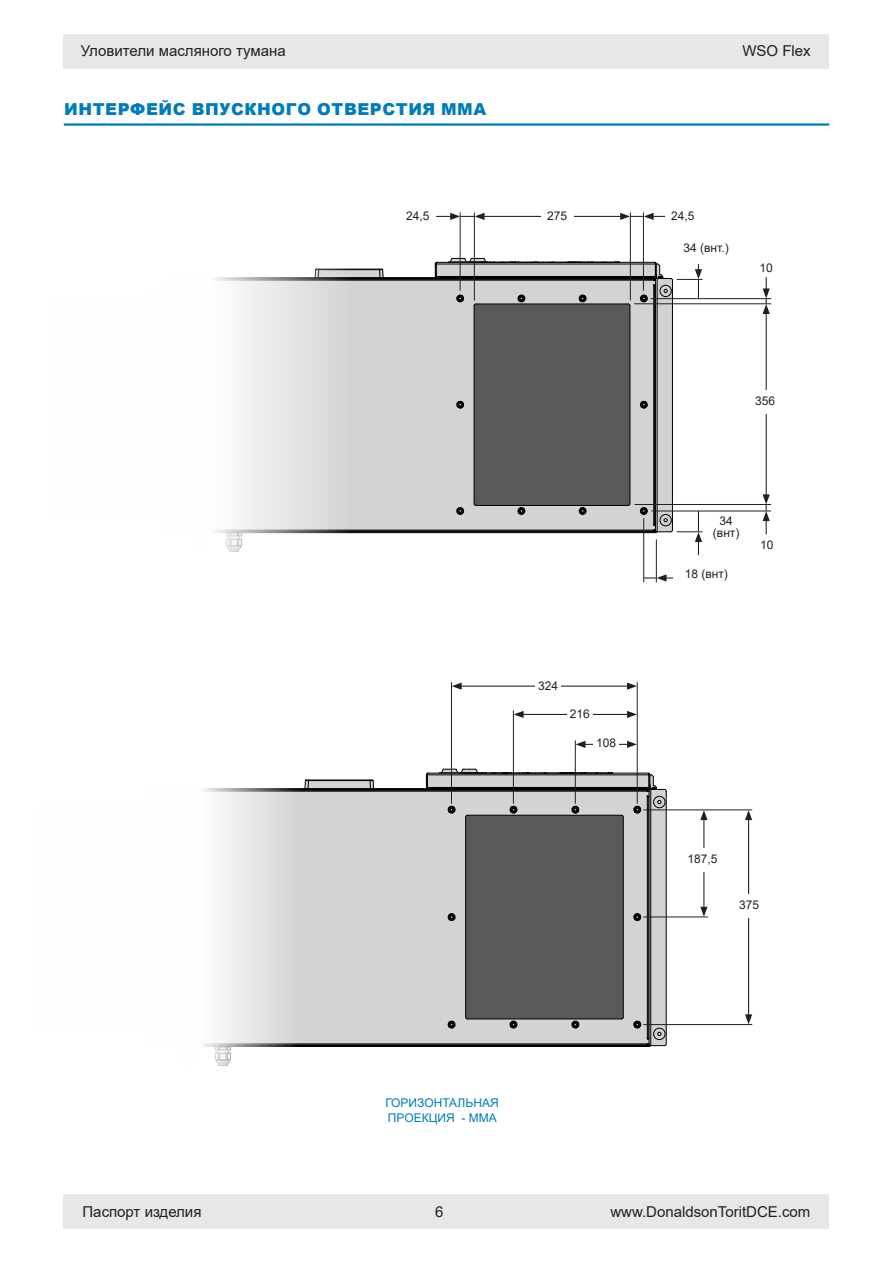
<style>
.page{position:relative;width:893px;height:1263px;background:#fff}
.page>*{position:absolute;margin:0;border:0;box-sizing:border-box;transform-origin:0 0}
.heading_datasheet{font:900 16.5px "Arial";letter-spacing:.035em;color:#007cba}
.t1{font:15px "Arial";color:#231f20}
.dimensions{font:12px/12.5px "Arial";color:#231f20;text-align:center}
.t2{font:12px/14.4px "Arial";color:#007db8}
</style>
<div class="page">
<div style="left:64px;top:1195px;width:765px;height:34px;background:#e6e7e9"></div>
<div style="left:64px;top:34px;width:765px;height:34px;background:#e6e7e9"></div>
<hr style="left:64px;top:123px;width:765px;height:3px;background:#007cba">
<svg style="left:219px;top:268px;width:215px;height:266px"></svg>
<hr style="left:152px;top:296px;width:1px;height:218px;background:#000">
<hr style="left:150px;top:296px;width:1px;height:218px;background:#000">
<hr style="left:51px;top:294px;width:101px;height:1px;background:#000">
<hr style="left:49px;top:296px;width:102px;height:1px;background:#000">
<hr style="left:49px;top:513px;width:102px;height:1px;background:#000">
<hr style="left:49px;top:296px;width:1px;height:218px;background:#000">
<hr style="left:51px;top:515px;width:101px;height:1px;background:#000">
<hr style="left:174px;top:289px;width:1px;height:232px;background:#000">
<hr style="left:173px;top:289px;width:1px;height:232px;background:#000">
<svg style="left:314px;top:268px;width:6px;height:9px"></svg>
<svg style="left:379px;top:268px;width:5px;height:9px"></svg>
<hr style="left:319px;top:269px;width:61px;height:1px;background:#000">
<hr style="left:158px;top:280px;width:1px;height:250px;background:#000">
<hr style="left:175px;top:278px;width:1px;height:254px;background:#000">
<hr style="left:175px;top:279px;width:479px;height:1px;background:#000">
<hr style="left:176px;top:530px;width:478px;height:1px;background:#000">
<hr style="left:176px;top:280px;width:478px;height:1px;background:#000">
<hr style="left:175px;top:277px;width:481px;height:1px;background:#000">
<hr style="left:175px;top:278px;width:480px;height:1px;background:#000">
<hr style="left:175px;top:531px;width:480px;height:1px;background:#000">
<hr style="left:175px;top:532px;width:481px;height:1px;background:#000">
<svg style="left:225px;top:533px;width:18px;height:19px"></svg>
<svg style="left:150px;top:508px;width:59px;height:25px"></svg>
<hr style="left:176px;top:443px;width:1px;height:65px;background:#000">
<hr style="left:176px;top:373px;width:1px;height:65px;background:#000">
<hr style="left:176px;top:302px;width:1px;height:65px;background:#000">
<svg style="left:150px;top:277px;width:38px;height:25px"></svg>
<hr style="left:766px;top:312px;width:1px;height:185px;background:#231f20">
<hr style="left:482px;top:216px;width:140px;height:1px;background:#231f20">
<div style="left:541px;top:205px;width:32px;height:23px;background:#fff"></div>
<hr style="left:630px;top:212px;width:1px;height:88px;background:#231f20">
<hr style="left:474px;top:212px;width:1px;height:88px;background:#231f20">
<hr style="left:656px;top:539px;width:1px;height:43px;background:#231f20">
<hr style="left:643px;top:518px;width:1px;height:64px;background:#231f20">
<hr style="left:643px;top:212px;width:1px;height:79px;background:#231f20">
<hr style="left:460px;top:212px;width:1px;height:79px;background:#231f20">
<hr style="left:651px;top:511px;width:120px;height:1px;background:#231f20">
<hr style="left:650px;top:298px;width:121px;height:1px;background:#231f20">
<hr style="left:634px;top:304px;width:137px;height:1px;background:#231f20">
<hr style="left:635px;top:504px;width:136px;height:1px;background:#231f20">
<hr style="left:651px;top:216px;width:50px;height:1px;background:#231f20">
<svg style="left:620px;top:213px;width:34px;height:7px"></svg>
<svg style="left:763px;top:277px;width:7px;height:37px"></svg>
<svg style="left:763px;top:494px;width:7px;height:40px"></svg>
<hr style="left:403px;top:216px;width:50px;height:1px;background:#231f20">
<svg style="left:450px;top:213px;width:35px;height:7px"></svg>
<div style="left:665px;top:205px;width:36px;height:23px;background:#fff"></div>
<div style="left:400px;top:205px;width:36px;height:23px;background:#fff"></div>
<svg style="left:434px;top:256px;width:268px;height:299px"></svg>
<svg style="left:644px;top:574px;width:29px;height:8px"></svg>
<div style="left:749px;top:390px;width:32px;height:23px;background:#fff"></div>
<svg style="left:221px;top:781px;width:444px;height:266px;background:#d8dadb"></svg>
<hr style="left:140px;top:807px;width:1px;height:220px;background:#000">
<hr style="left:138px;top:807px;width:1px;height:220px;background:#000">
<hr style="left:38px;top:805px;width:102px;height:1px;background:#000">
<hr style="left:36px;top:807px;width:103px;height:1px;background:#000">
<hr style="left:36px;top:1027px;width:103px;height:1px;background:#000">
<hr style="left:35px;top:807px;width:1px;height:220px;background:#000">
<hr style="left:38px;top:1029px;width:102px;height:1px;background:#000">
<hr style="left:162px;top:800px;width:1px;height:235px;background:#000">
<hr style="left:161px;top:800px;width:1px;height:235px;background:#000">
<hr style="left:309px;top:780px;width:61px;height:1px;background:#000">
<svg style="left:304px;top:779px;width:5px;height:9px"></svg>
<svg style="left:369px;top:779px;width:6px;height:9px"></svg>
<hr style="left:309px;top:779px;width:61px;height:1px;background:#000">
<hr style="left:146px;top:791px;width:1px;height:253px;background:#000">
<hr style="left:163px;top:789px;width:1px;height:256px;background:#000">
<hr style="left:164px;top:1044px;width:483px;height:1px;background:#000">
<hr style="left:164px;top:790px;width:483px;height:1px;background:#000">
<hr style="left:164px;top:1043px;width:483px;height:1px;background:#000">
<hr style="left:164px;top:791px;width:483px;height:1px;background:#000">
<hr style="left:163px;top:788px;width:487px;height:1px;background:#000">
<hr style="left:164px;top:789px;width:485px;height:1px;background:#000">
<hr style="left:164px;top:1045px;width:485px;height:1px;background:#000">
<hr style="left:163px;top:1046px;width:487px;height:1px;background:#000">
<svg style="left:214px;top:1046px;width:18px;height:20px"></svg>
<svg style="left:425px;top:768px;width:242px;height:278px;background:#898a8c"></svg>
<svg style="left:138px;top:1021px;width:59px;height:26px"></svg>
<hr style="left:164px;top:956px;width:1px;height:66px;background:#000">
<hr style="left:164px;top:885px;width:1px;height:65px;background:#000">
<hr style="left:164px;top:813px;width:1px;height:66px;background:#000">
<svg style="left:138px;top:788px;width:38px;height:26px"></svg>
<hr style="left:637px;top:682px;width:1px;height:122px;background:#231f20">
<hr style="left:575px;top:740px;width:1px;height:64px;background:#231f20">
<hr style="left:513px;top:710px;width:1px;height:94px;background:#231f20">
<hr style="left:451px;top:682px;width:1px;height:122px;background:#231f20">
<hr style="left:583px;top:744px;width:46px;height:1px;background:#231f20">
<svg style="left:576px;top:741px;width:9px;height:7px"></svg>
<svg style="left:627px;top:741px;width:10px;height:7px"></svg>
<hr style="left:521px;top:714px;width:108px;height:1px;background:#231f20">
<svg style="left:514px;top:711px;width:10px;height:7px"></svg>
<svg style="left:627px;top:711px;width:10px;height:7px"></svg>
<hr style="left:459px;top:686px;width:170px;height:1px;background:#231f20">
<svg style="left:452px;top:682px;width:10px;height:8px"></svg>
<svg style="left:627px;top:682px;width:10px;height:8px"></svg>
<hr style="left:703px;top:818px;width:1px;height:91px;background:#231f20">
<svg style="left:700px;top:811px;width:7px;height:9px"></svg>
<svg style="left:700px;top:907px;width:7px;height:10px"></svg>
<hr style="left:748px;top:818px;width:1px;height:199px;background:#231f20">
<svg style="left:745px;top:811px;width:7px;height:9px"></svg>
<svg style="left:745px;top:1014px;width:7px;height:10px"></svg>
<div style="left:594px;top:736px;width:25px;height:16px;background:#fff"></div>
<div style="left:681px;top:848px;width:43px;height:23px;background:#fff"></div>
<div style="left:733px;top:894px;width:33px;height:23px;background:#fff"></div>
<div style="left:567px;top:706px;width:25px;height:16px;background:#fff"></div>
<div style="left:535px;top:679px;width:26px;height:15px;background:#fff"></div>
<hr style="left:643px;top:1024px;width:109px;height:1px;background:#231f20">
<hr style="left:643px;top:917px;width:65px;height:1px;background:#231f20">
<hr style="left:643px;top:810px;width:109px;height:1px;background:#231f20">
<p class="t1" style="left:81px;top:41px;width:206px">Уловители масляного тумана</p>
<p class="t1" style="left:742px;top:41px;width:70px">WSO Flex</p>
<p class="heading_datasheet" style="left:64px;top:97px;width:424px">ИНТЕРФЕЙС ВПУСКНОГО ОТВЕРСТИЯ MMA</p>
<p class="dimensions" style="left:406px;top:209px;width:25px">24,5</p>
<p class="dimensions" style="left:547px;top:209px;width:22px">275</p>
<p class="dimensions" style="left:671px;top:209px;width:25px">24,5</p>
<p class="dimensions" style="left:538px;top:679px;width:22px">324</p>
<p class="dimensions" style="left:570px;top:707px;width:22px">216</p>
<p class="dimensions" style="left:596px;top:737px;width:22px">108</p>
<p class="dimensions" style="left:684px;top:242px;width:47px">34 (внт.)</p>
<p class="dimensions" style="left:759px;top:262px;width:15px">10</p>
<p class="dimensions" style="left:755px;top:394px;width:22px">356</p>
<p class="dimensions" style="left:713px;top:514px;width:28px">34 (внт)</p>
<p class="dimensions" style="left:685px;top:568px;width:45px">18 (внт)</p>
<p class="dimensions" style="left:760px;top:538px;width:15px">10</p>
<p class="dimensions" style="left:688px;top:852px;width:32px">187,5</p>
<p class="dimensions" style="left:739px;top:898px;width:22px">375</p>
<p class="t2" style="left:385px;top:1096px;width:115px">ГОРИЗОНТАЛЬНАЯ<br>ПРОЕКЦИЯ - MMA</p>
<p class="t1" style="left:83px;top:1202px;width:120px">Паспорт изделия</p>
<p class="t1" style="left:435px;top:1202px;width:10px">6</p>
<p class="t1" style="left:610px;top:1202px;width:202px">www.DonaldsonToritDCE.com</p>
</div>
